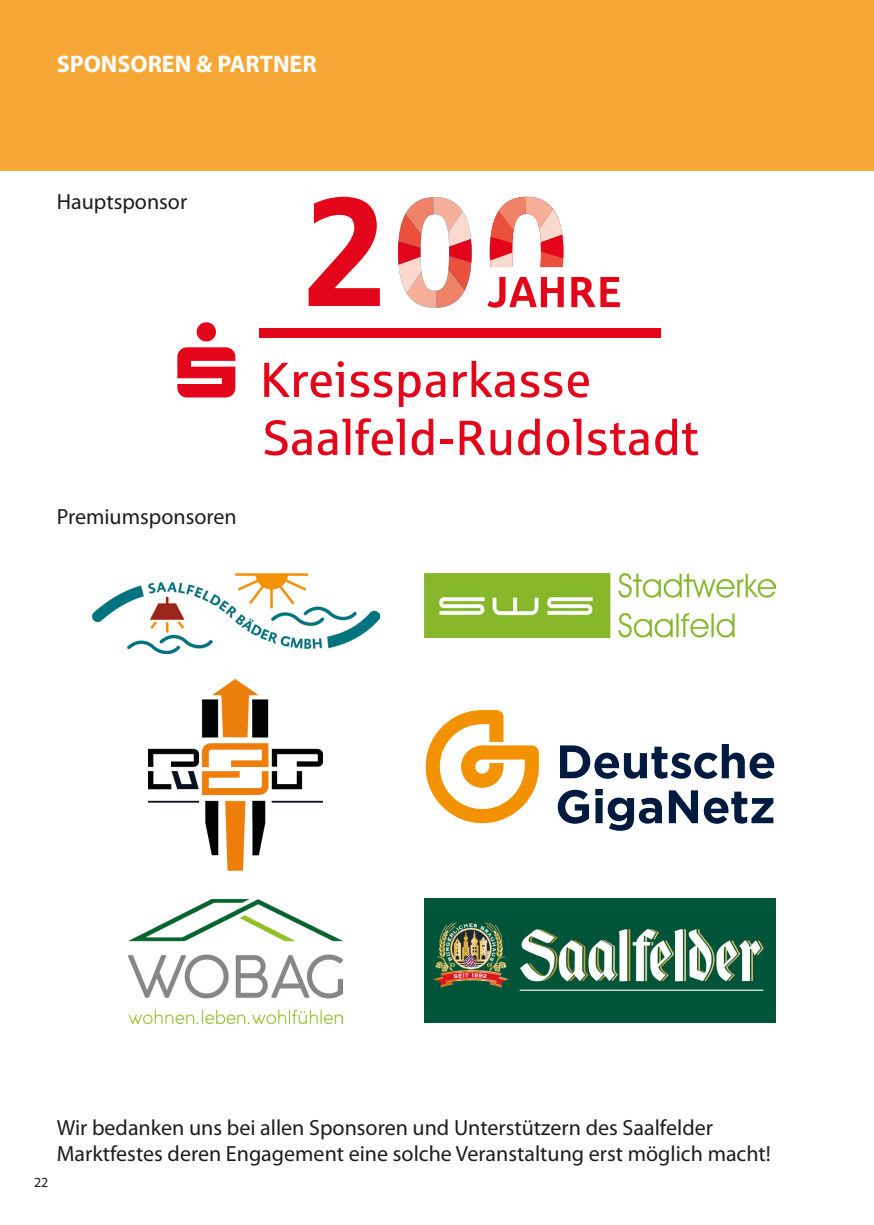
<style>
.page{position:relative;width:874px;height:1225px;background:#fff}
.page>*{position:absolute;margin:0;border:0;box-sizing:border-box;transform-origin:0 0}
.t1{font:700 24px "Myriad Pro";color:#fff}
.t2{font:22px/26.4px "Myriad Pro";color:#1d1d1b}
.t3{font:14px "Myriad Pro";color:#1d1d1b}
</style>
<div class="page">
<div style="left:0;top:0;width:873px;height:170px;background:#f7a736"></div>
<img style="left:149px;top:679px;width:173px;height:191px">
<img style="left:92px;top:573px;width:287px;height:81px">
<div style="left:424px;top:898px;width:351px;height:124px;background:#00553a"></div>
<img style="left:434px;top:922px;width:330px;height:69px">
<img style="left:128px;top:899px;width:214px;height:125px">
<img style="left:424px;top:573px;width:351px;height:64px">
<svg style="left:308px;top:197px;width:71px;height:109px"></svg>
<svg style="left:398px;top:197px;width:73px;height:111px"></svg>
<svg style="left:489px;top:197px;width:74px;height:70px"></svg>
<svg style="left:177px;top:322px;width:58px;height:75px"></svg>
<svg style="left:264px;top:361px;width:80px;height:37px"></svg>
<svg style="left:350px;top:371px;width:42px;height:26px"></svg>
<svg style="left:398px;top:371px;width:47px;height:36px"></svg>
<svg style="left:453px;top:361px;width:61px;height:36px"></svg>
<svg style="left:520px;top:371px;width:68px;height:27px"></svg>
<svg style="left:264px;top:420px;width:47px;height:35px"></svg>
<svg style="left:317px;top:418px;width:87px;height:37px"></svg>
<svg style="left:411px;top:419px;width:22px;height:36px"></svg>
<div style="left:440px;top:438px;width:12px;height:5px;background:#e3061b"></div>
<svg style="left:459px;top:421px;width:51px;height:34px"></svg>
<svg style="left:518px;top:419px;width:21px;height:36px"></svg>
<svg style="left:546px;top:419px;width:35px;height:36px"></svg>
<svg style="left:587px;top:422px;width:61px;height:33px"></svg>
<svg style="left:655px;top:419px;width:43px;height:36px"></svg>
<div style="left:259px;top:328px;width:401px;height:9px;background:#e3061b"></div>
<svg style="left:487px;top:277px;width:132px;height:31px"></svg>
<svg style="left:425px;top:710px;width:113px;height:114px"></svg>
<svg style="left:560px;top:744px;width:213px;height:35px"></svg>
<svg style="left:557px;top:790px;width:31px;height:33px"></svg>
<svg style="left:595px;top:789px;width:66px;height:42px"></svg>
<svg style="left:668px;top:790px;width:29px;height:33px"></svg>
<svg style="left:703px;top:791px;width:70px;height:32px"></svg>
<p class="t1" style="left:57px;top:48px;width:261px">SPONSOREN &amp; PARTNER</p>
<p class="t2" style="left:57px;top:188px;width:132px">Hauptsponsor</p>
<p class="t2" style="left:57px;top:503px;width:181px">Premiumsponsoren</p>
<p class="t3" style="left:34px;top:1173px;width:16px">22</p>
<p class="t2" style="left:57px;top:1114px;width:715px">Wir bedanken uns bei allen Sponsoren und Unterstützern des Saalfelder<br>Marktfestes deren Engagement eine solche Veranstaltung erst möglich macht!</p>
</div>
